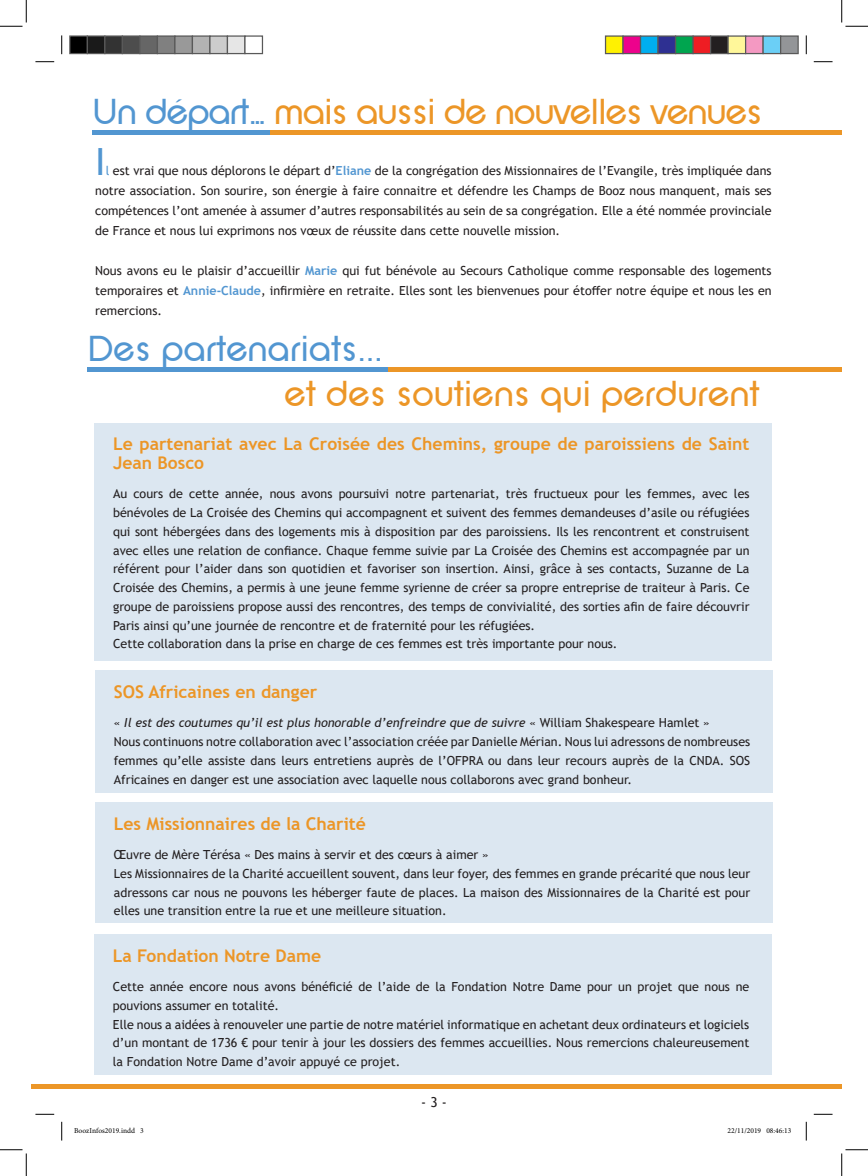
<style>
.page{position:relative;width:868px;height:1176px;background:#fff}
.page>*{position:absolute;margin:0;border:0;box-sizing:border-box;transform-origin:0 0}
.t1{font:37.5px "SF New Republic";letter-spacing:-.05em;color:#ec9627}
.t2{font:37.5px "SF New Republic";letter-spacing:-.025em;color:#ec9627}
.t3{font:37.5px "SF New Republic";letter-spacing:-.025em;color:#5296d1}
.t4{font:37.5px "Trebuchet MS";color:#5296d1}
.t5{font:700 17.5px/18.8px "Trebuchet MS";color:#ec9627}
.t6{font:13.75px "Trebuchet MS";color:#231f20}
.t7{font:12.5px/18.8px "Trebuchet MS";color:#231f20}
.t8{font:7.5px "Minion Pro";color:#000}
.s1{color:#5296d1}
.s2{font-weight:700;color:#5296d1}
.s3{font-style:italic}
</style>
<div class="page">
<div style="left:31px;top:1084px;width:810px;height:5px;background:#ec9627"></div>
<div style="left:94px;top:423px;width:677px;height:238px;background:#dce7f1"></div>
<div style="left:270px;top:130px;width:571px;height:5px;background:#ec9627"></div>
<div style="left:92px;top:130px;width:178px;height:5px;background:#5296d1"></div>
<div style="left:388px;top:367px;width:453px;height:5px;background:#ec9627"></div>
<div style="left:88px;top:367px;width:300px;height:5px;background:#5296d1"></div>
<div style="left:95px;top:670px;width:677px;height:122px;background:#dce7f1"></div>
<div style="left:95px;top:802px;width:677px;height:121px;background:#dce7f1"></div>
<div style="left:94px;top:934px;width:677px;height:140px;background:#dce7f1"></div>
<svg style="left:35px;top:61px;width:19px;height:1px"></svg>
<svg style="left:813px;top:61px;width:19px;height:1px"></svg>
<svg style="left:35px;top:1113px;width:19px;height:2px"></svg>
<svg style="left:813px;top:1113px;width:19px;height:2px"></svg>
<svg style="left:61px;top:35px;width:1px;height:19px"></svg>
<svg style="left:61px;top:1122px;width:1px;height:18px"></svg>
<svg style="left:805px;top:35px;width:2px;height:19px"></svg>
<svg style="left:805px;top:1122px;width:2px;height:18px"></svg>
<svg style="left:0;top:0;width:27px;height:27px"></svg>
<svg style="left:0;top:1149px;width:27px;height:27px"></svg>
<svg style="left:841px;top:0;width:26px;height:27px"></svg>
<svg style="left:841px;top:1149px;width:26px;height:27px"></svg>
<div style="left:70px;top:36px;width:17px;height:18px;background:#000"></div>
<div style="left:69px;top:35px;width:19px;height:19px;border:1px solid #595959"></div>
<div style="left:87px;top:36px;width:18px;height:18px;background:#1a1a1a"></div>
<div style="left:87px;top:35px;width:18px;height:19px;border:1px solid #595959"></div>
<div style="left:105px;top:36px;width:17px;height:18px;background:#333"></div>
<div style="left:104px;top:35px;width:19px;height:19px;border:1px solid #595959"></div>
<div style="left:122px;top:36px;width:18px;height:18px;background:#4d4d4d"></div>
<div style="left:122px;top:35px;width:18px;height:19px;border:1px solid #595959"></div>
<div style="left:140px;top:36px;width:17px;height:18px;background:#666"></div>
<div style="left:139px;top:35px;width:19px;height:19px;border:1px solid #595959"></div>
<div style="left:157px;top:36px;width:18px;height:18px;background:#808080"></div>
<div style="left:157px;top:35px;width:18px;height:19px;border:1px solid #595959"></div>
<div style="left:175px;top:36px;width:17px;height:18px;background:#999"></div>
<div style="left:174px;top:35px;width:19px;height:19px;border:1px solid #595959"></div>
<div style="left:192px;top:36px;width:18px;height:18px;background:#b3b3b3"></div>
<div style="left:192px;top:35px;width:18px;height:19px;border:1px solid #595959"></div>
<div style="left:210px;top:36px;width:17px;height:18px;background:#ccc"></div>
<div style="left:209px;top:35px;width:19px;height:19px;border:1px solid #595959"></div>
<div style="left:227px;top:36px;width:18px;height:18px;background:#e6e6e6"></div>
<div style="left:227px;top:35px;width:18px;height:19px;border:1px solid #595959"></div>
<div style="left:244px;top:35px;width:19px;height:19px;border:1px solid #595959"></div>
<div style="left:605px;top:36px;width:18px;height:18px;background:#fff101"></div>
<div style="left:605px;top:35px;width:18px;height:19px;border:1px solid #595959"></div>
<div style="left:623px;top:36px;width:17px;height:18px;background:#ed028c"></div>
<div style="left:622px;top:35px;width:19px;height:19px;border:1px solid #595959"></div>
<div style="left:640px;top:36px;width:18px;height:18px;background:#00aeef"></div>
<div style="left:640px;top:35px;width:18px;height:19px;border:1px solid #595959"></div>
<div style="left:658px;top:36px;width:17px;height:18px;background:#2e3092"></div>
<div style="left:657px;top:35px;width:19px;height:19px;border:1px solid #595959"></div>
<div style="left:675px;top:36px;width:18px;height:18px;background:#00a54f"></div>
<div style="left:675px;top:35px;width:18px;height:19px;border:1px solid #595959"></div>
<div style="left:693px;top:36px;width:17px;height:18px;background:#ee1d23"></div>
<div style="left:692px;top:35px;width:19px;height:19px;border:1px solid #595959"></div>
<div style="left:710px;top:36px;width:18px;height:18px;background:#231f20"></div>
<div style="left:710px;top:35px;width:18px;height:19px;border:1px solid #595959"></div>
<div style="left:728px;top:36px;width:17px;height:18px;background:#fff79a"></div>
<div style="left:727px;top:35px;width:19px;height:19px;border:1px solid #595959"></div>
<div style="left:745px;top:36px;width:18px;height:18px;background:#f499c2"></div>
<div style="left:745px;top:35px;width:18px;height:19px;border:1px solid #595959"></div>
<div style="left:763px;top:36px;width:17px;height:18px;background:#6bcff6"></div>
<div style="left:762px;top:35px;width:19px;height:19px;border:1px solid #595959"></div>
<div style="left:780px;top:36px;width:18px;height:18px;background:#939598"></div>
<div style="left:780px;top:35px;width:18px;height:19px;border:1px solid #595959"></div>
<h1 class="t1" style="left:92px;top:91px;width:672px"><span class="s1">Un départ…</span> mais aussi de nouvelles venues</h1>
<h1 class="t4" style="left:95px;top:138px;width:12px">I</h1>
<p class="t7" style="left:95px;top:160px;width:677px;line-height:20px;text-align:justify;text-indent:10px"><span class="s1">l</span> est vrai que nous déplorons le départ d’<span class="s2">Eliane</span> de la congrégation des Missionnaires de l’Evangile, très impliquée dans notre association. Son sourire, son énergie à faire connaitre et défendre les Champs de Booz nous manquent, mais ses compétences l’ont amenée à assumer d’autres responsabilités au sein de sa congrégation. Elle a été nommée provinciale de France et nous lui exprimons nos vœux de réussite dans cette nouvelle mission.</p>
<p class="t7" style="left:95px;top:260px;width:677px;line-height:20px;text-align:justify">Nous avons eu le plaisir d’accueillir <span class="s2">Marie</span> qui fut bénévole au Secours Catholique comme responsable des logements temporaires et <span class="s2">Annie-Claude</span>, infirmière en retraite. Elles sont les bienvenues pour étoffer notre équipe et nous les en remercions.</p>
<h1 class="t3" style="left:87px;top:329px;width:297px">Des partenariats...</h1>
<h1 class="t2" style="left:284px;top:373px;width:477px">et des soutiens qui perdurent</h1>
<h2 class="t5" style="left:113px;top:435px;width:638px">Le partenariat avec La Croisée des Chemins, groupe de paroissiens de Saint<br>Jean Bosco</h2>
<p class="t7" style="left:113px;top:484px;width:638px">Au cours de cette année, nous avons poursuivi notre partenariat, très fructueux pour les femmes, avec les bénévoles de La Croisée des Chemins qui accompagnent et suivent des femmes demandeuses d’asile ou réfugiées qui sont hébergées dans des logements mis à disposition par des paroissiens. Ils les rencontrent et construisent avec elles une relation de confiance. Chaque femme suivie par La Croisée des Chemins est accompagnée par un référent pour l’aider dans son quotidien et favoriser son insertion. Ainsi, grâce à ses contacts, Suzanne de La Croisée des Chemins, a permis à une jeune femme syrienne de créer sa propre entreprise de traiteur à Paris. Ce groupe de paroissiens propose aussi des rencontres, des temps de convivialité, des sorties afin de faire découvrir Paris ainsi qu’une journée de rencontre et de fraternité pour les réfugiées.<br>Cette collaboration dans la prise en charge de ces femmes est très importante pour nous.</p>
<h2 class="t5" style="left:114px;top:682px;width:205px">SOS Africaines en danger</h2>
<p class="t7" style="left:114px;top:713px;width:638px">« <span class="s3">Il est des coutumes qu’il est plus honorable d’enfreindre que de suivre</span> « William Shakespeare Hamlet »<br>Nous continuons notre collaboration avec l’association créée par Danielle Mérian. Nous lui adressons de nombreuses femmes qu’elle assiste dans leurs entretiens auprès de l’OFPRA ou dans leur recours auprès de la CNDA. SOS Africaines en danger est une association avec laquelle nous collaborons avec grand bonheur.</p>
<h2 class="t5" style="left:114px;top:814px;width:253px">Les Missionnaires de la Charité</h2>
<p class="t7" style="left:114px;top:845px;width:638px">Œuvre de Mère Térésa « Des mains à servir et des cœurs à aimer »<br>Les Missionnaires de la Charité accueillent souvent, dans leur foyer, des femmes en grande précarité que nous leur adressons car nous ne pouvons les héberger faute de places. La maison des Missionnaires de la Charité est pour elles une transition entre la rue et une meilleure situation.</p>
<h2 class="t5" style="left:113px;top:946px;width:210px">La Fondation Notre Dame</h2>
<p class="t7" style="left:113px;top:977px;width:638px">Cette année encore nous avons bénéficié de l’aide de la Fondation Notre Dame pour un projet que nous ne pouvions assumer en totalité.<br>Elle nous a aidées à renouveler une partie de notre matériel informatique en achetant deux ordinateurs et logiciels d’un montant de 1736 € pour tenir à jour les dossiers des femmes accueillies. Nous remercions chaleureusement la Fondation Notre Dame d’avoir appuyé ce projet.</p>
<p class="t6" style="left:421px;top:1093px;width:27px">- 3 -</p>
<p class="t8" style="left:74px;top:1125px;width:71px">BoozInfos2019.indd 3</p>
<p class="t8" style="left:727px;top:1125px;width:65px">22/11/2019 08:46:13</p>
</div>
